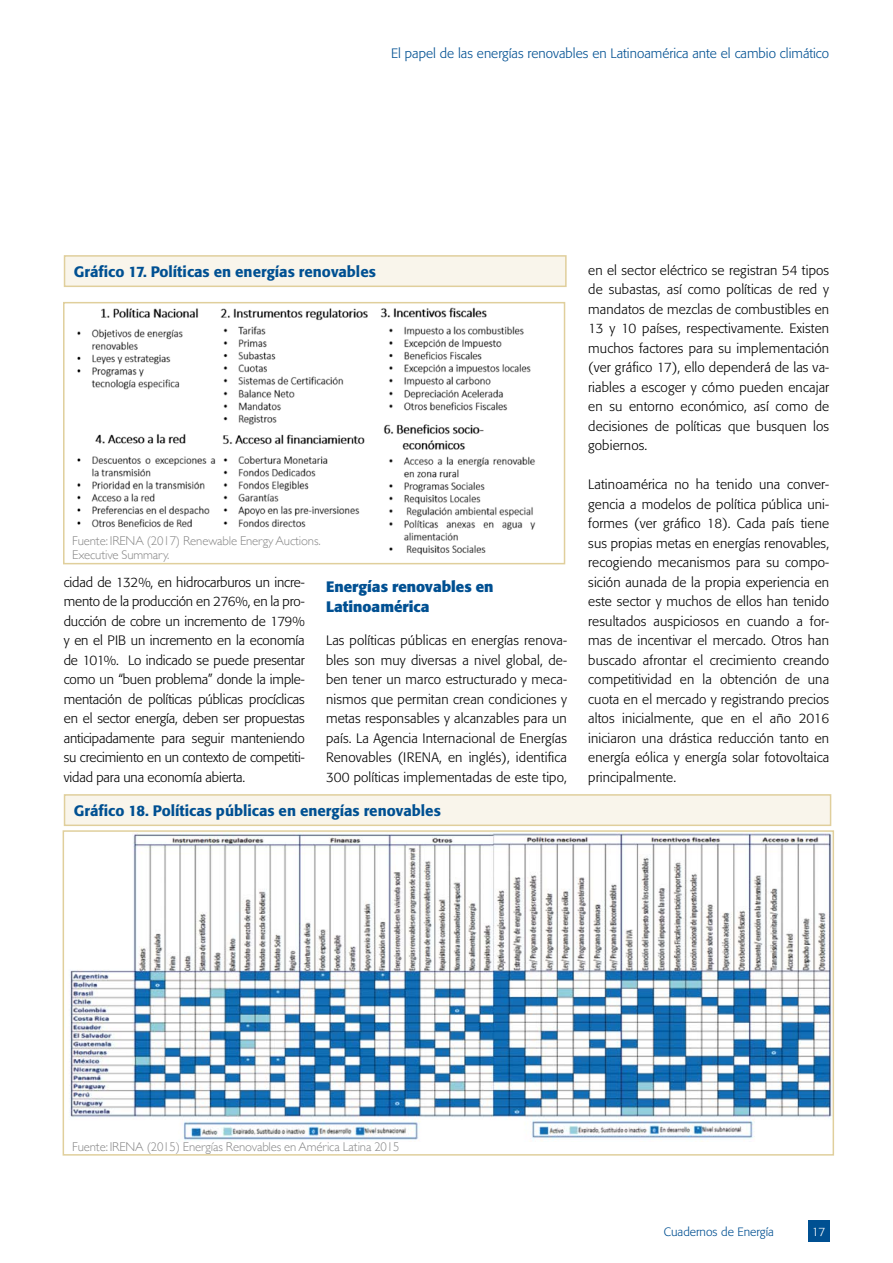
<style>
.page{position:relative;width:893px;height:1263px;background:#fff}
.page>*{position:absolute;margin:0;border:0;box-sizing:border-box;transform-origin:0 0}
.t1{font:500 15px "Formata";color:#005092}
.t2{font:700 15px/19.5px "Formata";color:#005092}
.t3{font:300 13.5px/19.5px "Formata";letter-spacing:.01em;color:#000;text-align:justify}
.t4{font:300 13.5px "Formata";color:#005092}
.t5{font:300 12.75px/14.2px "Gill Sans";letter-spacing:-.01em;color:#878787}
.t6{font:300 12px "Formata";color:#005092}
.t7{font:300 12px "Formata";color:#fff}
</style>
<div class="page">
<div style="left:808px;top:1220px;width:21px;height:22px;background:#005092"></div>
<img style="left:70px;top:833px;width:761px;height:308px">
<div style="left:63px;top:830px;width:771px;height:325px;border:2px solid #e0cf9c"></div>
<div style="left:65px;top:256px;width:501px;height:30px;background:#f9f5eb"></div>
<div style="left:64px;top:255px;width:503px;height:32px;border:2px solid #e0cf9c"></div>
<div style="left:65px;top:795px;width:766px;height:30px;background:#f9f5eb"></div>
<div style="left:64px;top:794px;width:767px;height:32px;border:2px solid #e0cf9c"></div>
<img style="left:77px;top:307px;width:459px;height:248px">
<div style="left:63px;top:302px;width:502px;height:262px;border:2px solid #e0cf9c"></div>
<p class="t4" style="left:391px;top:46px;width:440px">El papel de las energías renovables en Latinoamérica ante el cambio climático</p>
<p class="t1" style="left:74px;top:263px;width:304px">Gráfico 17. Políticas en energías renovables</p>
<p class="t5" style="left:72px;top:533px;width:250px">Fuente: IRENA (2017) Renewable Energy Auctions.<br>Executive Summary.</p>
<p class="t3" style="left:64px;top:572px;width:242px">cidad de 132%, en hidrocarburos un incre&shy;mento de la producción en 276%, en la pro&shy;ducción de cobre un incremento de 179% y en el PIB un incremento en la economía de 101%. Lo indicado se puede presentar como un “buen problema” donde la imple&shy;mentación de políticas públicas procíclicas en el sector energía, deben ser propuestas anticipadamente para seguir manteniendo su crecimiento en un contexto de competiti&shy;vidad para una economía abierta.</p>
<p class="t2" style="left:326px;top:577px;width:169px">Energías renovables en<br>Latinoamérica</p>
<p class="t3" style="left:326px;top:631px;width:242px">Las políticas públicas en energías renova&shy;bles son muy diversas a nivel global, de&shy;ben tener un marco estructurado y meca&shy;nismos que permitan crean condiciones y metas responsables y alcanzables para un país. La Agencia Internacional de Energías Renovables (IRENA, en inglés), identifica 300 políticas implementadas de este tipo,</p>
<p class="t1" style="left:74px;top:801px;width:369px">Gráfico 18. Políticas públicas en energías renovables</p>
<p class="t3" style="left:588px;top:260px;width:242px">en el sector eléctrico se registran 54 tipos de subastas, así como políticas de red y mandatos de mezclas de combustibles en 13 y 10 países, respectivamente. Existen muchos factores para su implementación (ver gráfico 17), ello dependerá de las va&shy;riables a escoger y cómo pueden encajar en su entorno económico, así como de decisiones de políticas que busquen los gobiernos.</p>
<p class="t3" style="left:588px;top:475px;width:242px">Latinoamérica no ha tenido una conver&shy;gencia a modelos de política pública uni&shy;formes (ver gráfico 18). Cada país tiene sus propias metas en energías renovables, recogiendo mecanismos para su compo&shy;sición aunada de la propia experiencia en este sector y muchos de ellos han tenido resultados auspiciosos en cuando a for&shy;mas de incentivar el mercado. Otros han buscado afrontar el crecimiento creando competitividad en la obtención de una cuota en el mercado y registrando precios altos inicialmente, que en el año 2016 iniciaron una drástica reducción tanto en energía eólica y energía solar fotovoltaica principalmente.</p>
<p class="t5" style="left:72px;top:1139px;width:329px">Fuente: IRENA (2015) Energías Renovables en América Latina 2015</p>
<p class="t6" style="left:664px;top:1224px;width:112px">Cuadernos de Energía</p>
<p class="t7" style="left:812px;top:1224px;width:15px">17</p>
</div>
